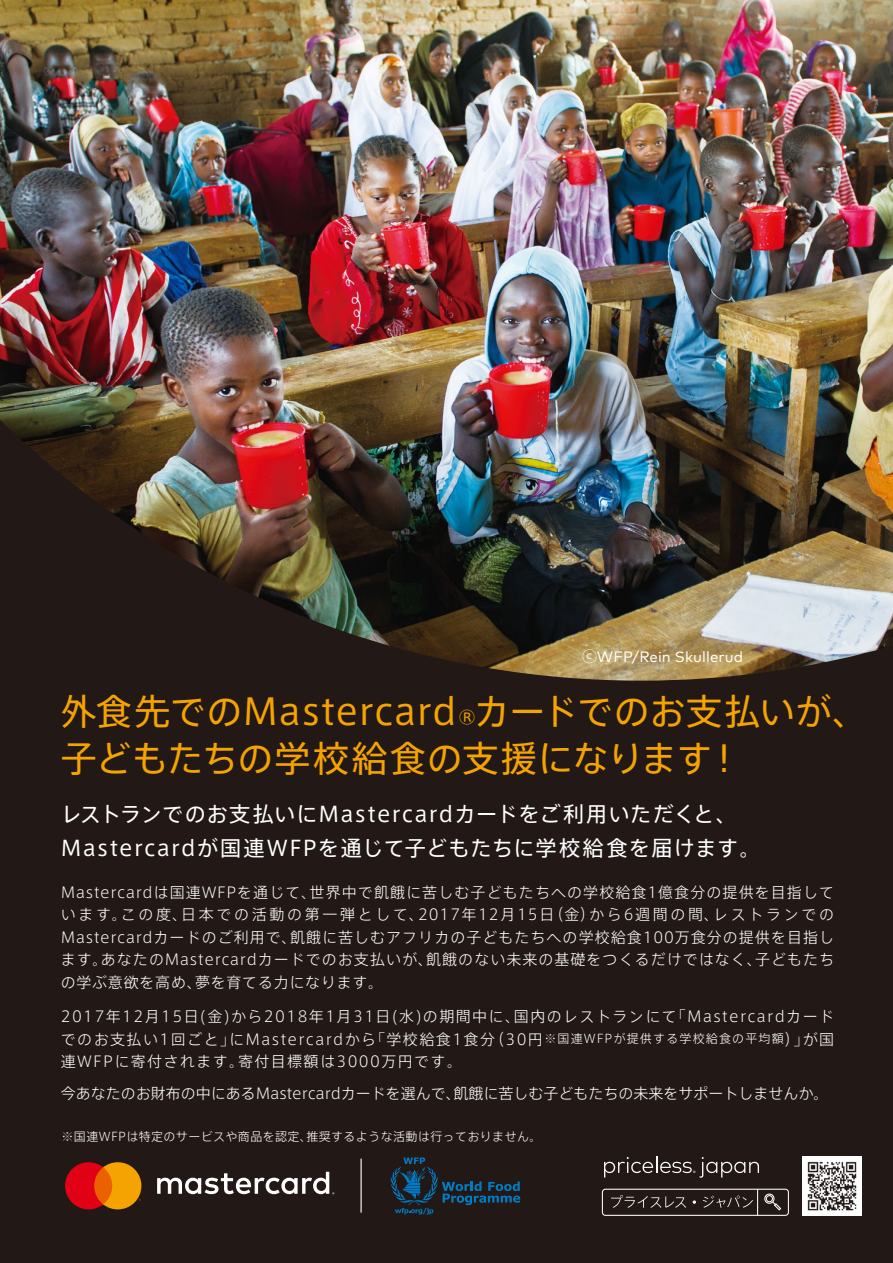
<style>
.page{position:relative;width:893px;height:1263px;background:#221815}
.page>*{position:absolute;margin:0;border:0;box-sizing:border-box;transform-origin:0 0}
.t1{font:36px/46.5px "Axis Std";letter-spacing:.015em;color:#f5a300}
.t2{font:21.15px/33.9px "Axis Std";letter-spacing:.06em;color:#fff}
.t3{font:300 15px/22.5px "Axis Std";letter-spacing:.05em;color:#fff;text-align:justify}
.t4{font:300 15px "Axis Std";color:#fff}
.t5{font:15px "Mark Offc For MC";letter-spacing:.005em;color:#fff}
.t6{font:300 12px "Axis Std";letter-spacing:.035em;color:#fff}
.s1{font-family:"Koz Go Pr 6 N"}
.s2{font-size:18px}
.s3{font-size:12px}
</style>
<div class="page">
<img style="left:0;top:0;width:893px;height:681px">
<svg style="left:604px;top:1156px;width:155px;height:22px"></svg>
<svg style="left:611px;top:1195px;width:75px;height:13px"></svg>
<svg style="left:693px;top:1200px;width:3px;height:4px"></svg>
<div style="left:602px;top:1189px;width:187px;height:27px;border:1px solid #fff;border-radius:3px"></div>
<svg style="left:703px;top:1189px;width:79px;height:26px"></svg>
<svg style="left:391px;top:1157px;width:129px;height:57px"></svg>
<svg style="left:65px;top:1162px;width:76px;height:47px;background:#cc4a0a"></svg>
<svg style="left:157px;top:1172px;width:177px;height:22px"></svg>
<hr style="left:361px;top:1158px;width:1px;height:55px;background:#fff">
<img style="left:802px;top:1156px;width:60px;height:59px">
<p class="t5" style="left:582px;top:645px;width:163px"><span class="s1">ⓒ</span>WFP/Rein Skullerud</p>
<h1 class="t1" style="left:61px;top:686px;width:809px">外食先でのMastercard<span class="s2">®</span>カードでのお支払いが、子どもたちの学校給食の支援になります！</h1>
<h2 class="t2" style="left:61px;top:796px;width:702px">レストランでのお支払いにMastercardカードをご利用いただくと、<br>Mastercardが国連WFPを通じて子どもたちに学校給食を届けます。</h2>
<p class="t3" style="left:61px;top:880px;width:775px">Mastercardは国連WFPを通じて、世界中で飢餓に苦しむ子どもたちへの学校給食1億食分の提供を目指しています。この度、日本での活動の第一弾として、2017年12月15日（金）から6週間の間、レストランでのMastercardカードのご利用で、飢餓に苦しむアフリカの子どもたちへの学校給食100万食分の提供を目指します。あなたのMastercardカードでのお支払いが、飢餓のない未来の基礎をつくるだけではなく、子どもたちの学ぶ意欲を高め、夢を育てる力になります。</p>
<p class="t3" style="left:61px;top:1004px;width:775px">2017年12月15日(金)から2018年1月31日(水)の期間中に、国内のレストランにて「Mastercardカードでのお支払い1回ごと」にMastercardから「学校給食1食分（30円<span class="s3">※国連WFPが提供する学校給食の平均額</span>）」が国連WFPに寄付されます。寄付目標額は3000万円です。</p>
<p class="t4" style="left:61px;top:1082px;width:769px">今あなたのお財布の中にあるMastercardカードを選んで、飢餓に苦しむ子どもたちの未来をサポートしませんか。</p>
<p class="t6" style="left:62px;top:1128px;width:481px">※国連WFPは特定のサービスや商品を認定、推奨するような活動は行っておりません。</p>
</div>
